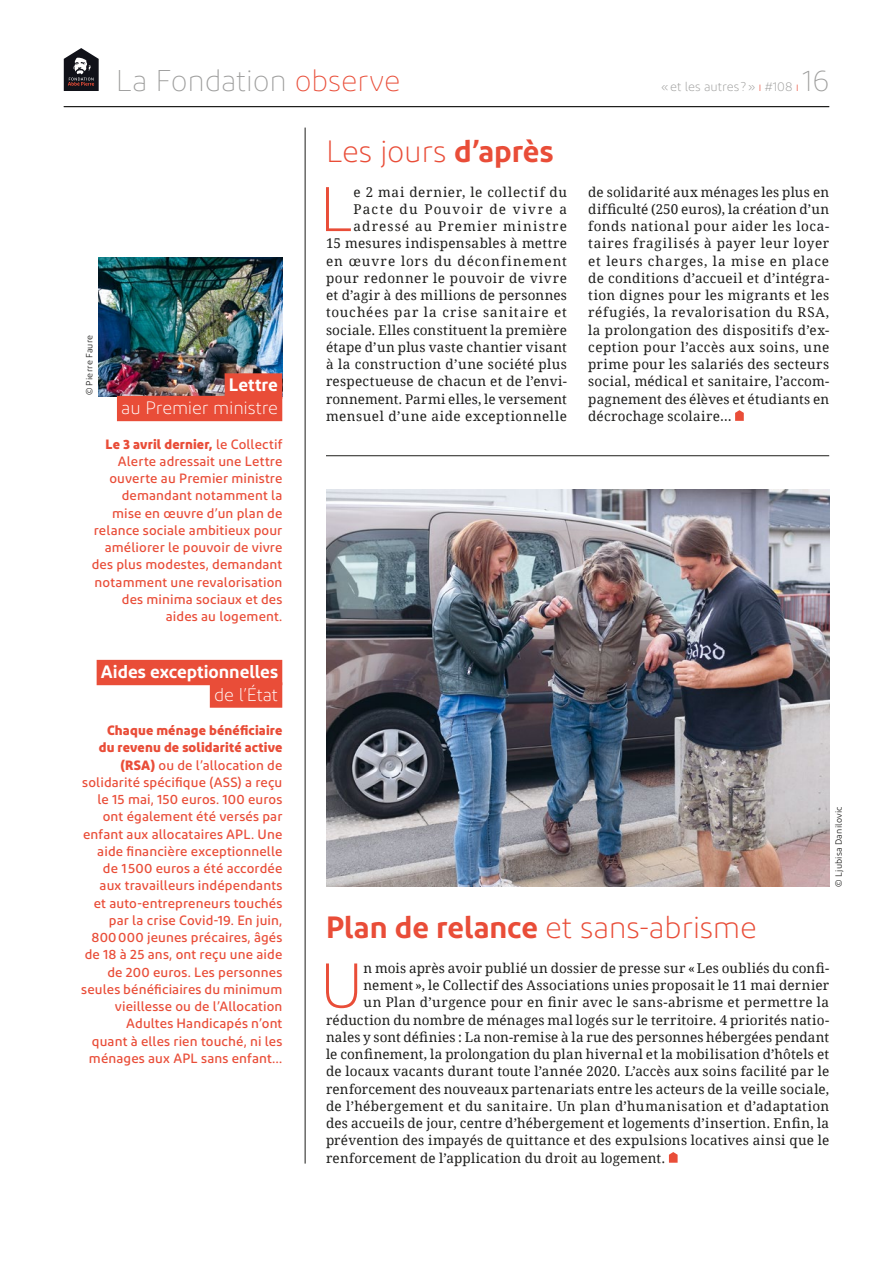
<style>
.page{position:relative;width:893px;height:1263px;background:#fff}
.page>*{position:absolute;margin:0;border:0;box-sizing:border-box;transform-origin:0 0}
.TEXTE_LETTRINE{font:300 62.85px "Diodrum";color:#e94d38}
.TITRE_ARTICLE_COUR{font:300 30.75px "Diodrum";letter-spacing:-.01em;color:#e94d38}
.t1{font:200 30px "Diodrum";letter-spacing:-.01em;color:#9d9d9c}
.TITRE_BREVE_COLONN{font:600 18px "Diodrum";letter-spacing:-.005em;color:#fff}
.TITRE_BREVE_COLONN-2{font:300 18px "Diodrum";letter-spacing:-.015em;color:#fff}
.TEXTE_LETTRINE-2{font:13.5px/17.2px "Droid Serif";letter-spacing:.02em;color:#1d1d1b;text-align:justify}
.TEXTE_BREVE_COLONN{font:500 13.5px/17.2px "Diodrum";letter-spacing:.01em;color:#e94d38;text-align:right}
.TEXTE_LETTRINE-3{font:13.5px/17.2px "Droid Serif";letter-spacing:.04em;color:#1d1d1b;text-align:right}
.t2{font:300 12.75px "Diodrum";color:#9d9d9c}
.COPYRIGHT{font:9px "Diodrum";letter-spacing:.02em;color:#1d1d1b}
.s1{color:#e94d38}
.s2{font-weight:600}
.s3{font-weight:700}
</style>
<div class="page">
<hr style="left:64px;top:106px;width:765px;height:1px;background:#1d1d1b">
<svg style="left:64px;top:48px;width:35px;height:43px"></svg>
<hr style="left:305px;top:128px;width:1px;height:1035px;background:#1d1d1b">
<svg style="left:735px;top:410px;width:9px;height:11px"></svg>
<img style="left:326px;top:490px;width:503px;height:397px">
<img style="left:98px;top:258px;width:184px;height:138px">
<hr style="left:326px;top:455px;width:503px;height:1px;background:#1d1d1b">
<svg style="left:669px;top:1152px;width:9px;height:11px"></svg>
<div style="left:225px;top:373px;width:57px;height:26px;background:#e94d38"></div>
<div style="left:117px;top:396px;width:165px;height:25px;background:#e94d38"></div>
<div style="left:97px;top:660px;width:185px;height:25px;background:#e94d38"></div>
<div style="left:210px;top:682px;width:72px;height:26px;background:#e94d38"></div>
<p class="t1" style="left:116px;top:63px;width:286px">La Fondation <span class="s1">observe</span></p>
<p class="TITRE_ARTICLE_COUR" style="left:326px;top:133px;width:229px">Les jours <span class="s2">d’après</span></p>
<p class="t2" style="left:662px;top:79px;width:139px">«et les autres ?» <span class="s1">ı</span> #108 <span class="s1">ı</span></p>
<p class="t1" style="left:802px;top:63px;width:28px">16</p>
<p class="COPYRIGHT" style="left:84px;top:395px;width:62px;rotate:-90deg">© Pierre Faure</p>
<p class="TITRE_BREVE_COLONN" style="left:229px;top:374px;width:50px">Lettre</p>
<p class="TITRE_BREVE_COLONN-2" style="left:121px;top:397px;width:158px">au Premier ministre</p>
<p class="TEXTE_BREVE_COLONN" style="left:92px;top:435px;width:192px"><span class="s3">Le 3 avril dernier,</span> le Collectif<br>Alerte adressait une Lettre ouverte au Premier ministre demandant notamment la mise en œuvre d’un plan de relance sociale ambitieux pour améliorer le pouvoir de vivre des plus modestes, demandant notamment une revalorisation des minima sociaux et des aides au logement.</p>
<p class="TITRE_BREVE_COLONN" style="left:101px;top:660px;width:179px">Aides exceptionnelles</p>
<p class="TITRE_BREVE_COLONN-2" style="left:214px;top:683px;width:65px">de l’État</p>
<p class="TEXTE_BREVE_COLONN" style="left:81px;top:721px;width:203px"><span class="s3">Chaque ménage bénéficiaire<br>du revenu de solidarité active (RSA)</span> ou de l’allocation de solidarité spécifique (ASS) a reçu le 15 mai, 150 euros. 100 euros ont également été versés par enfant aux allocataires APL. Une aide financière exceptionnelle de 1500 euros a été accordée aux travailleurs indépendants<br>et auto-entrepreneurs touchés par la crise Covid-19. En juin,<br>800000 jeunes précaires, âgés de 18 à 25 ans, ont reçu une aide de 200 euros. Les personnes seules bénéficiaires du minimum vieillesse ou de l’Allocation<br>Adultes Handicapés n’ont<br>quant à elles rien touché, ni les ménages aux APL sans enfant…</p>
<p class="TEXTE_LETTRINE-3" style="left:326px;top:183px;width:242px">e 2 mai dernier, le collectif du Pacte du Pouvoir de vivre a adressé au Premier ministre<br>15 mesures indispensables à mettre en œuvre lors du déconfinement pour redonner le pouvoir de vivre et d’agir à des millions de personnes touchées par la crise sanitaire et sociale. Elles constituent la première étape d’un plus vaste chantier visant à la construction d’une société plus respectueuse de chacun et de l’envi&shy;ronnement. Parmi elles, le versement mensuel d’une aide exceptionnelle</p>
<p class="TEXTE_LETTRINE-2" style="left:588px;top:183px;width:242px">de solidarité aux ménages les plus en difficulté (250 euros), la création d’un fonds national pour aider les loca&shy;taires fragilisés à payer leur loyer et leurs charges, la mise en place de conditions d’accueil et d’intégra&shy;tion dignes pour les migrants et les réfugiés, la revalorisation du RSA, la prolongation des dispositifs d’ex&shy;ception pour l’accès aux soins, une prime pour les salariés des secteurs social, médical et sanitaire, l’accom&shy;pagnement des élèves et étudiants en décrochage scolaire…</p>
<p class="TEXTE_LETTRINE" style="left:319px;top:172px;width:36px">L</p>
<p class="COPYRIGHT" style="left:833px;top:887px;width:82px;rotate:-90deg">© Ljubisa Danilovic</p>
<p class="TITRE_ARTICLE_COUR" style="left:326px;top:909px;width:432px"><span class="s2">Plan de relance</span> et sans-abrisme</p>
<p class="TEXTE_LETTRINE" style="left:320px;top:948px;width:45px">U</p>
<p class="TEXTE_LETTRINE-2" style="left:364px;top:960px;width:467px">n mois après avoir publié un dossier de presse sur «Les oubliés du confi-</p>
<p class="TEXTE_LETTRINE-2" style="left:364px;top:977px;width:467px">nement», le Collectif des Associations unies proposait le 11 mai dernier</p>
<p class="TEXTE_LETTRINE-2" style="left:364px;top:994px;width:467px">un Plan d’urgence pour en finir avec le sans-abrisme et permettre la</p>
<p class="TEXTE_LETTRINE-2" style="left:326px;top:1011px;width:505px">réduction du nombre de ménages mal logés sur le territoire. 4 priorités natio-</p>
<p class="TEXTE_LETTRINE-2" style="left:326px;top:1029px;width:505px">nales y sont définies : La non-remise à la rue des personnes hébergées pendant</p>
<p class="TEXTE_LETTRINE-2" style="left:326px;top:1046px;width:505px">le confinement, la prolongation du plan hivernal et la mobilisation d’hôtels et</p>
<p class="TEXTE_LETTRINE-2" style="left:326px;top:1063px;width:505px">de locaux vacants durant toute l’année 2020. L’accès aux soins facilité par le</p>
<p class="TEXTE_LETTRINE-2" style="left:326px;top:1080px;width:505px">renforcement des nouveaux partenariats entre les acteurs de la veille sociale,</p>
<p class="TEXTE_LETTRINE-2" style="left:326px;top:1098px;width:505px">de l’hébergement et du sanitaire. Un plan d’humanisation et d’adaptation</p>
<p class="TEXTE_LETTRINE-2" style="left:326px;top:1115px;width:505px">des accueils de jour, centre d’hébergement et logements d’insertion. Enfin, la</p>
<p class="TEXTE_LETTRINE-2" style="left:326px;top:1132px;width:505px">prévention des impayés de quittance et des expulsions locatives ainsi que le</p>
<p class="TEXTE_LETTRINE-2" style="left:326px;top:1149px;width:341px">renforcement de l’application du droit au logement.</p>
</div>
